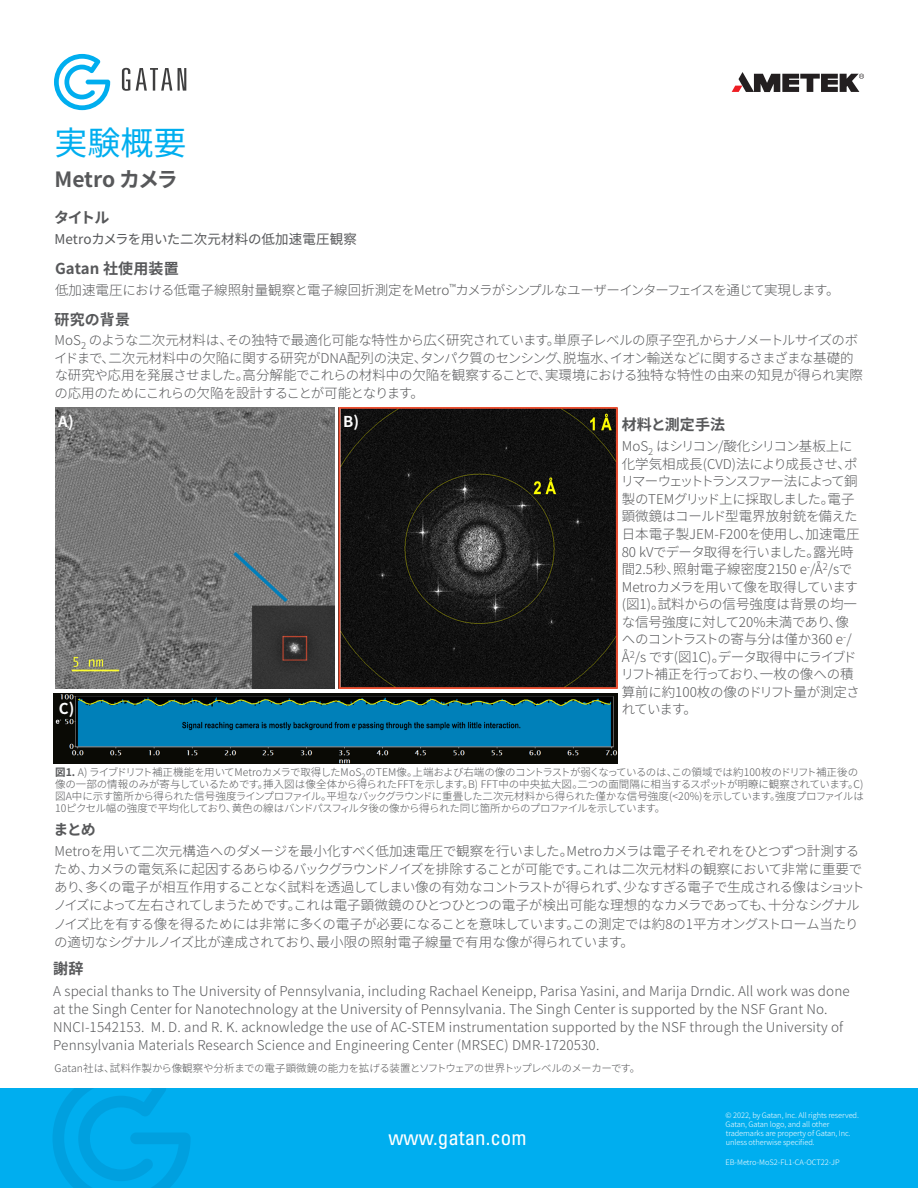
<style>
.page{position:relative;width:918px;height:1188px;background:#fff}
.page>*{position:absolute;margin:0;border:0;box-sizing:border-box;transform-origin:0 0}
.t1{font:33px "Noto Sans CJ Kjp";color:#00aeef}
.t2{font:condensed 21px "Univers LT Std";color:#fff}
.t3{font:700 21px "Noto Sans CJ Kjp";letter-spacing:-.01em;color:#57585a}
.header2{font:700 15px "Noto Sans CJ Kjp";color:#57585a}
.body_bullet{font:700 15px "Noto Sans CJ Kjp";letter-spacing:.01em;color:#57585a}
.t4{font:700 15px "Noto Sans CJ Kjp";color:#fff}
.body_bullet-2{font:300 13.5px/17.5px "Noto Sans CJ Kjp";letter-spacing:-.005em;color:#57585a}
.body_bullet-3{font:300 13.5px/18.1px "Noto Sans CJ Kjp";letter-spacing:-.03em;color:#57585a}
.body_bullet-4{font:300 13.5px/17.5px "Noto Sans CJ Kjp";letter-spacing:-.025em;color:#57585a}
.body_bullet-5{font:13.5px "Noto Sans CJ Kjp";letter-spacing:.005em;color:#57585a}
.t5{font:300 10.5px/12px "Noto Sans CJ Kjp";letter-spacing:-.025em;color:#57585a}
.t6{font:300 7.5px/9px "Noto Sans CJ Kjp";letter-spacing:-.01em;color:#fff}
.s1{font-weight:700}
</style>
<div class="page">
<svg style="left:122px;top:68px;width:8px;height:23px"></svg>
<svg style="left:136px;top:68px;width:36px;height:23px"></svg>
<svg style="left:178px;top:68px;width:8px;height:23px"></svg>
<svg style="left:54px;top:54px;width:56px;height:56px"></svg>
<svg style="left:732px;top:72px;width:132px;height:20px"></svg>
<div style="left:0;top:1078px;width:918px;height:110px;background:#00aeef"></div>
<svg style="left:53px;top:1088px;width:137px;height:100px"></svg>
<div style="left:0;top:1050px;width:918px;height:38px;background:#fff"></div>
<img style="left:55px;top:408px;width:279px;height:280px">
<img style="left:338px;top:408px;width:280px;height:281px">
<img style="left:53px;top:694px;width:565px;height:69px">
<p class="t1" style="left:54px;top:124px;width:133px">実験概要</p>
<p class="t3" style="left:54px;top:167px;width:125px">Metro カメラ</p>
<p class="header2" style="left:54px;top:209px;width:57px">タイトル</p>
<p class="body_bullet-5" style="left:54px;top:232px;width:304px">Metroカメラを用いた二次元材料の低加速電圧観察</p>
<p class="header2" style="left:55px;top:260px;width:125px">Gatan 社使用装置</p>
<p class="body_bullet-3" style="left:55px;top:281px;width:786px">低加速電圧における低電子線照射量観察と電子線回折測定をMetro<sup>™</sup>カメラがシンプルなユーザーインターフェイスを通じて実現します。</p>
<p class="body_bullet" style="left:55px;top:311px;width:77px">研究の背景</p>
<p class="body_bullet-4" style="left:54px;top:332px;width:810px">MoS<sub>2</sub> のような二次元材料は、その独特で最適化可能な特性から広く研究されています。単原子レベルの原子空孔からナノメートルサイズのボイドまで、二次元材料中の欠陥に関する研究がDNA配列の決定、タンパク質のセンシング、脱塩水、イオン輸送などに関するさまざまな基礎的な研究や応用を発展させました。高分解能でこれらの材料中の欠陥を観察することで、実環境における独特な特性の由来の知見が得られ実際の応用のためにこれらの欠陥を設計することが可能となります。</p>
<p class="t4" style="left:58px;top:413px;width:17px">A)</p>
<p class="t4" style="left:343px;top:413px;width:18px">B)</p>
<p class="t4" style="left:59px;top:700px;width:17px">C)</p>
<p class="body_bullet" style="left:622px;top:416px;width:105px">材料と測定手法</p>
<p class="body_bullet-2" style="left:621px;top:438px;width:241px">MoS<sub>2</sub> はシリコン/酸化シリコン基板上に化学気相成長(CVD)法により成長させ、ポリマーウェットトランスファー法によって銅製のTEMグリッド上に採取しました。電子顕微鏡はコールド型電界放射銃を備えた日本電子製JEM-F200を使用し、加速電圧<br>80 kVでデータ取得を行いました。露光時間2.5秒、照射電子線密度2150 e<sup>-</sup>/Å<sup>2</sup>/sで<br>Metroカメラを用いて像を取得しています(図1)。試料からの信号強度は背景の均一な信号強度に対して20%未満であり、像へのコントラストの寄与分は僅か360 e<sup>-</sup>/<br>Å<sup>2</sup>/s です(図1C)。データ取得中にライブドリフト補正を行っており、一枚の像への積算前に約100枚の像のドリフト量が測定されています。</p>
<p class="t5" style="left:55px;top:766px;width:810px"><span class="s1">図1.</span> A) ライブドリフト補正機能を用いてMetroカメラで取得したMoS<sub>2</sub>のTEM像。上端および右端の像のコントラストが弱くなっているのは、この領域では約100枚のドリフト補正後の像の一部の情報のみが寄与しているためです。挿入図は像全体から得られたFFTを示します。B) FFT中の中央拡大図。二つの面間隔に相当するスポットが明瞭に観察されています。C)図A中に示す箇所から得られた信号強度ラインプロファイル。平坦なバックグラウンドに重畳した二次元材料から得られた僅かな信号強度(&lt;20%)を示しています。強度プロファイルは10ピクセル幅の強度で平均化しており、黄色の線はバンドパスフィルタ後の像から得られた同じ箇所からのプロファイルを示しています。</p>
<p class="header2" style="left:54px;top:821px;width:44px">まとめ</p>
<p class="body_bullet-3" style="left:53px;top:842px;width:813px">Metroを用いて二次元構造へのダメージを最小化すべく低加速電圧で観察を行いました。Metroカメラは電子それぞれをひとつずつ計測するため、カメラの電気系に起因するあらゆるバックグラウンドノイズを排除することが可能です。これは二次元材料の観察において非常に重要であり、多くの電子が相互作用することなく試料を透過してしまい像の有効なコントラストが得られず、少なすぎる電子で生成される像はショットノイズによって左右されてしまうためです。これは電子顕微鏡のひとつひとつの電子が検出可能な理想的なカメラであっても、十分なシグナルノイズ比を有する像を得るためには非常に多くの電子が必要になることを意味しています。この測定では約8の1平方オングストローム当たりの適切なシグナルノイズ比が達成されており、最小限の照射電子線量で有用な像が得られています。</p>
<p class="header2" style="left:53px;top:961px;width:32px">謝辞</p>
<p class="body_bullet-2" style="left:53px;top:982px;width:798px;line-height:18.1px">A special thanks to The University of Pennsylvania, including Rachael Keneipp, Parisa Yasini, and Marija Drndic. All work was done at the Singh Center for Nanotechnology at the University of Pennsylvania. The Singh Center is supported by the NSF Grant No.<br>NNCI-1542153. M. D. and R. K. acknowledge the use of AC-STEM instrumentation supported by the NSF through the University of Pennsylvania Materials Research Science and Engineering Center (MRSEC) DMR-1720530.</p>
<p class="t5" style="left:55px;top:1062px;width:587px">Gatan社は、試料作製から像観察や分析までの電子顕微鏡の能力を拡げる装置とソフトウェアの世界トップレベルのメーカーです。</p>
<h2 class="t2" style="left:388px;top:1124px;width:140px">www.gatan.com</h2>
<p class="t6" style="left:726px;top:1111px;width:135px">© 2022, by Gatan, Inc. All rights reserved.<br>Gatan, Gatan logo, and all other trademarks are property of Gatan, Inc. unless otherwise specified.</p>
<p class="t6" style="left:726px;top:1158px;width:116px">EB-Metro-MoS2-FL1-CA-OCT22-JP</p>
</div>
